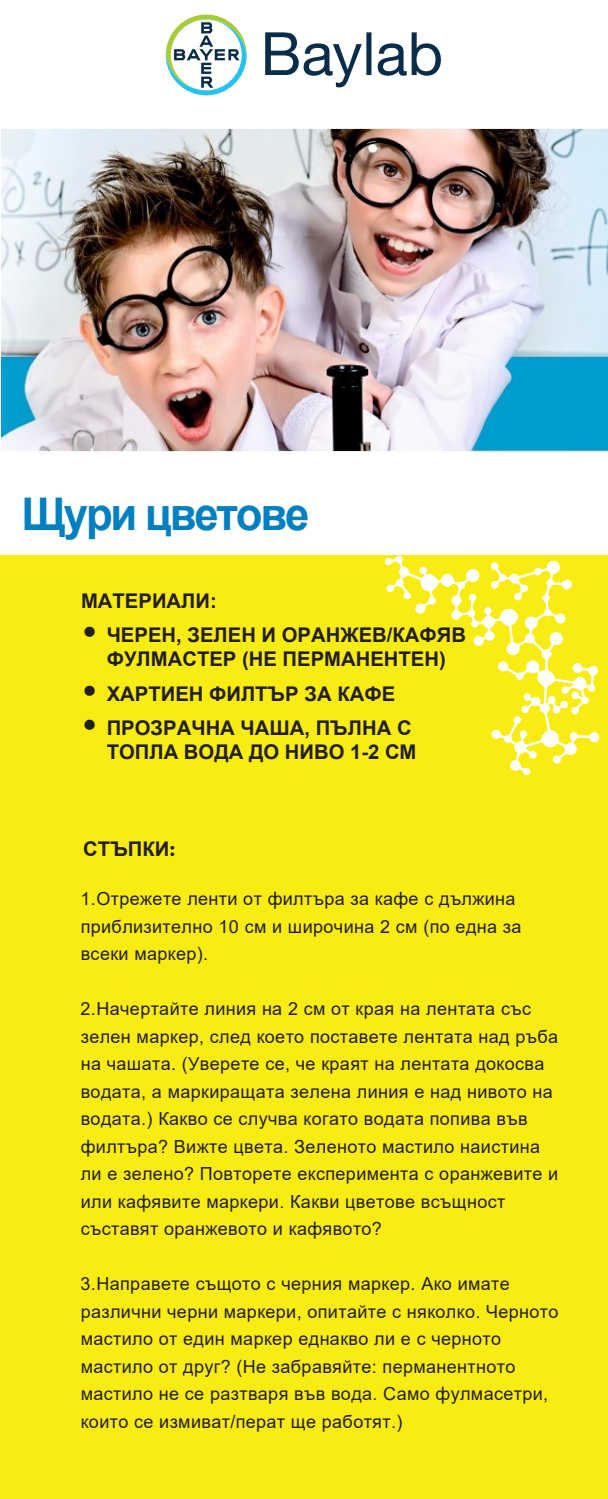
<style>
.page{position:relative;width:608px;height:1499px;background:#fff}
.page>*{position:absolute;margin:0;border:0;box-sizing:border-box;transform-origin:0 0}
.t1{font:700 45px "Arial";letter-spacing:-.05em;color:#0080c0}
.t2{font:700 20.25px/24.3px "Arial";color:#231f20;text-align:center}
.t3{font:18px/27.4px "Arial";letter-spacing:.02em;color:#231f20}
.s1{font-family:"Avenir";font-weight:900;font-size:29.03px}
.s2{font-family:"Avenir";font-weight:900}
</style>
<div class="page">
<div style="left:0;top:556px;width:608px;height:942px;background:#f9ec13"></div>
<svg style="left:395px;top:556px;width:204px;height:219px"></svg>
<svg style="left:385px;top:558px;width:103px;height:79px"></svg>
<img style="left:2px;top:128px;width:606px;height:323px">
<img style="left:166px;top:14px;width:275px;height:196px">
<h1 class="t1" style="left:22px;top:482px;width:289px">Щури цветове</h1>
<p class="t2" style="left:81px;top:588px;width:137px">МАТЕРИАЛИ:</p>
<p class="t2" style="left:82px;top:623px;width:385px"><span class="s1">•</span> ЧЕРЕН, ЗЕЛЕН И ОРАНЖЕВ/КАФЯВ<br>ФУЛМАСТЕР (НЕ ПЕРМАНЕНТЕН)</p>
<p class="t2" style="left:82px;top:681px;width:314px"><span class="s1">•</span> ХАРТИЕН ФИЛТЪР ЗА КАФЕ</p>
<p class="t2" style="left:82px;top:716px;width:335px;text-align:right"><span class="s1">•</span> ПРОЗРАЧНА ЧАША, ПЪЛНА С<br>ТОПЛА ВОДА ДО НИВО 1-2 СМ</p>
<p class="t2" style="left:83px;top:837px;width:94px">СТЪПКИ<span class="s2">:</span></p>
<p class="t3" style="left:80px;top:885px;width:442px">1.Отрежете ленти от филтъра за кафе с дължина приблизително 10 см и широчина 2 см (по една за всеки маркер).</p>
<p class="t3" style="left:80px;top:995px;width:479px">2.Начертайте линия на 2 см от края на лентата със зелен маркер, след което поставете лентата над ръба на чашата. (Уверете се, че краят на лентата докосва водата, а маркиращата зелена линия е над нивото на водата.) Какво се случва когато водата попива във филтъра? Вижте цвета. Зеленото мастило наистина ли е зелено? Повторете експеримента с оранжевите и или кафявите маркери. Какви цветове всъщност съставят оранжевото и кафявото?</p>
<p class="t3" style="left:80px;top:1269px;width:479px">3.Направете същото с черния маркер. Ако имате различни черни маркери, опитайте с няколко. Черното мастило от един маркер еднакво ли е с черното мастило от друг? (Не забравяйте: перманентното мастило не се разтваря във вода. Само фулмасетри, които се измиват/перат ще работят.)</p>
</div>
